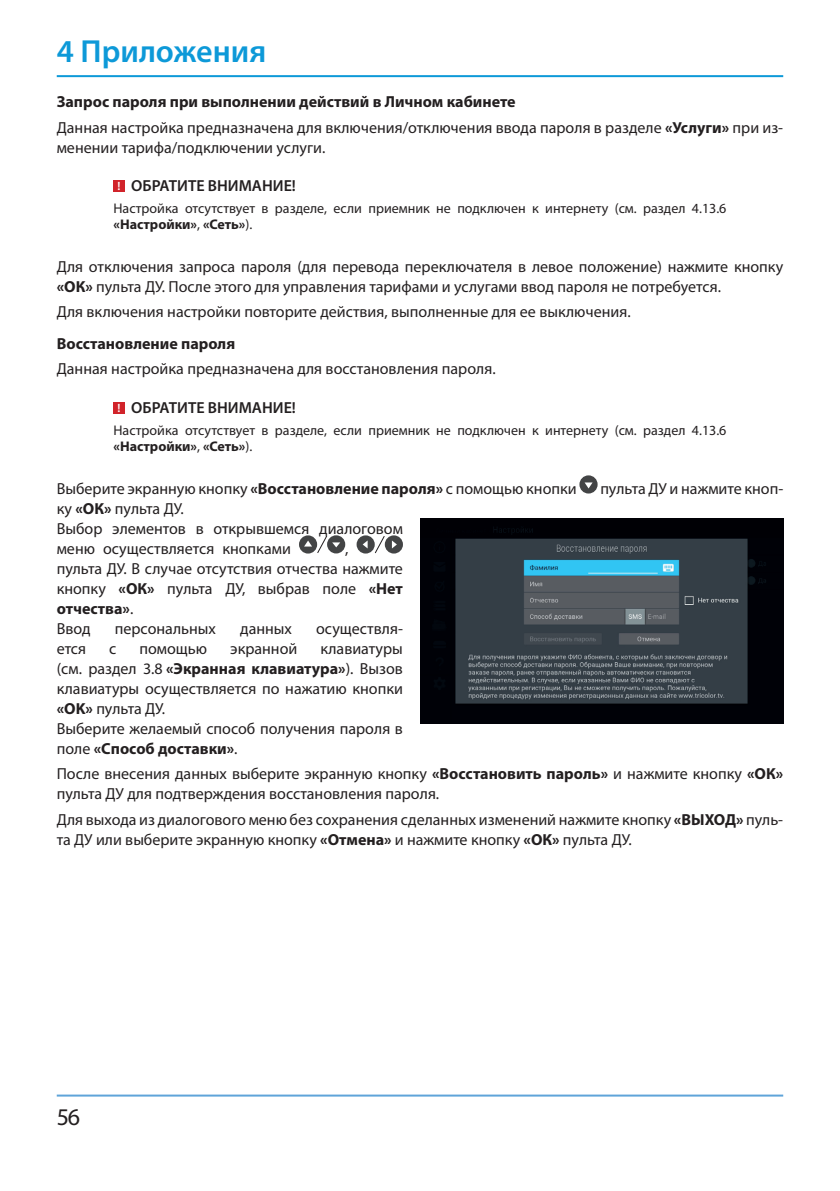
<style>
.page{position:relative;width:840px;height:1191px;background:#fff}
.page>*{position:absolute;margin:0;border:0;box-sizing:border-box;transform-origin:0 0}
.t1{font:600 32px "Myriad Pro";color:#0d99d8}
.t2{font:24px "Myriad Pro";color:#231f20}
.t3{font:16px/20px "Myriad Pro";color:#231f20}
.t4{font:600 16px "Myriad Pro";color:#231f20}
.t5{font:700 16px "Myriad Pro";color:#231f20}
.t6{font:14px/16px "Myriad Pro";color:#231f20}
.s1{font-weight:700}
.s2{font-size:12px;color:#fff}
</style>
<div class="page">
<hr style="left:57px;top:1094px;width:725px;height:2px;background:#5fa4d9">
<hr style="left:57px;top:75px;width:725px;height:2px;background:#0d99d8">
<img style="left:420px;top:519px;width:362px;height:204px">
<div style="left:113px;top:180px;width:11px;height:11px;background:#d1232a"></div>
<div style="left:113px;top:402px;width:11px;height:11px;background:#d1232a"></div>
<div style="left:580px;top:476px;width:16px;height:16px;background:#434445;border-radius:50%"></div>
<div style="left:579px;top:475px;width:18px;height:18px;border:2px solid #434445;border-radius:50%"></div>
<svg style="left:584px;top:482px;width:8px;height:6px"></svg>
<div style="left:328px;top:536px;width:16px;height:16px;background:#434445;border-radius:50%"></div>
<div style="left:327px;top:535px;width:18px;height:18px;border:2px solid #434445;border-radius:50%"></div>
<div style="left:300px;top:536px;width:16px;height:16px;background:#434445;border-radius:50%"></div>
<div style="left:299px;top:535px;width:18px;height:18px;border:2px solid #434445;border-radius:50%"></div>
<svg style="left:304px;top:535px;width:36px;height:19px"></svg>
<div style="left:385px;top:536px;width:17px;height:16px;background:#434445;border-radius:50%"></div>
<div style="left:384px;top:535px;width:19px;height:18px;border:2px solid #434445;border-radius:50%"></div>
<svg style="left:391px;top:540px;width:5px;height:8px"></svg>
<svg style="left:373px;top:536px;width:12px;height:18px"></svg>
<div style="left:357px;top:536px;width:16px;height:16px;background:#434445;border-radius:50%"></div>
<div style="left:356px;top:535px;width:18px;height:18px;border:2px solid #434445;border-radius:50%"></div>
<svg style="left:362px;top:541px;width:5px;height:7px"></svg>
<h1 class="t1" style="left:57px;top:31px;width:211px">4 Приложения</h1>
<p class="t3" style="left:57px;top:89px;width:727px;line-height:25.6px"><span class="s1">Запрос пароля при выполнении действий в Личном кабинете<br></span>Данная настройка предназначена для включения/отключения ввода пароля в разделе <span class="s1">«Услуги»</span> при из-</p>
<p class="t3" style="left:57px;top:137px;width:270px">менении тарифа/подключении услуги.</p>
<p class="t4" style="left:117px;top:176px;width:180px"><span class="s2">!</span> ОБРАТИТЕ ВНИМАНИЕ!</p>
<p class="t6" style="left:113px;top:200px;width:614px">Настройка отсутствует в разделе, если приемник не подключен к интернету (см. раздел 4.13.6 <span class="s1">«Настройки»</span>, <span class="s1">«Сеть»</span>).</p>
<p class="t3" style="left:57px;top:256px;width:727px">Для отключения запроса пароля (для перевода переключателя в левое положение) нажмите кнопку <span class="s1">«ОК»</span> пульта ДУ. После этого для управления тарифами и услугами ввод пароля не потребуется.</p>
<p class="t3" style="left:57px;top:302px;width:575px">Для включения настройки повторите действия, выполненные для ее выключения.</p>
<p class="t5" style="left:57px;top:333px;width:180px">Восстановление пароля</p>
<p class="t3" style="left:57px;top:359px;width:440px">Данная настройка предназначена для восстановления пароля.</p>
<p class="t4" style="left:117px;top:397px;width:180px"><span class="s2">!</span> ОБРАТИТЕ ВНИМАНИЕ!</p>
<p class="t6" style="left:113px;top:422px;width:614px">Настройка отсутствует в разделе, если приемник не подключен к интернету (см. раздел 4.13.6 <span class="s1">«Настройки»</span>, <span class="s1">«Сеть»</span>).</p>
<p class="t3" style="left:57px;top:478px;width:521px">Выберите экранную кнопку <span class="s1">«Восстановление пароля»</span> с помощью кнопки</p>
<p class="t3" style="left:600px;top:478px;width:184px">пульта ДУ и нажмите кноп-</p>
<p class="t3" style="left:57px;top:498px;width:347px">ку <span class="s1">«ОК»</span> пульта ДУ.<br>Выбор элементов в открывшемся диалоговом меню осуществляется кнопками</p>
<p class="t3" style="left:57px;top:538px;width:347px;text-indent:288px">,<br>пульта ДУ. В случае отсутствия отчества нажмите кнопку <span class="s1">«ОК»</span> пульта ДУ, выбрав поле <span class="s1">«Нет отчества»</span>.<br>Ввод</p>
<p class="t3" style="left:115px;top:618px;width:103px">персональных</p>
<p class="t3" style="left:240px;top:618px;width:53px">данных</p>
<p class="t3" style="left:316px;top:618px;width:88px">осуществля-</p>
<p class="t3" style="left:57px;top:638px;width:31px">ется</p>
<p class="t3" style="left:109px;top:638px;width:9px">с</p>
<p class="t3" style="left:139px;top:638px;width:69px">помощью</p>
<p class="t3" style="left:230px;top:638px;width:69px">экранной</p>
<p class="t3" style="left:57px;top:638px;width:347px;text-indent:263px">клавиатуры (см. раздел 3.8 <span class="s1">«Экранная клавиатура»</span>). Вызов клавиатуры осуществляется по нажатию кнопки <span class="s1">«OK»</span> пульта ДУ.<br>Выберите желаемый способ получения пароля в поле <span class="s1">«Способ доставки»</span>.</p>
<p class="t3" style="left:57px;top:763px;width:727px">После внесения данных выберите экранную кнопку <span class="s1">«Восстановить пароль»</span> и нажмите кнопку <span class="s1">«ОК» </span>пульта ДУ для подтверждения восстановления пароля.</p>
<p class="t3" style="left:57px;top:809px;width:727px">Для выхода из диалогового меню без сохранения сделанных изменений нажмите кнопку <span class="s1">«ВЫХОД»</span> пуль&shy;та ДУ или выберите экранную кнопку <span class="s1">«Отмена»</span> и нажмите кнопку <span class="s1">«ОК»</span> пульта ДУ.</p>
<h2 class="t2" style="left:57px;top:1102px;width:25px">56</h2>
</div>
